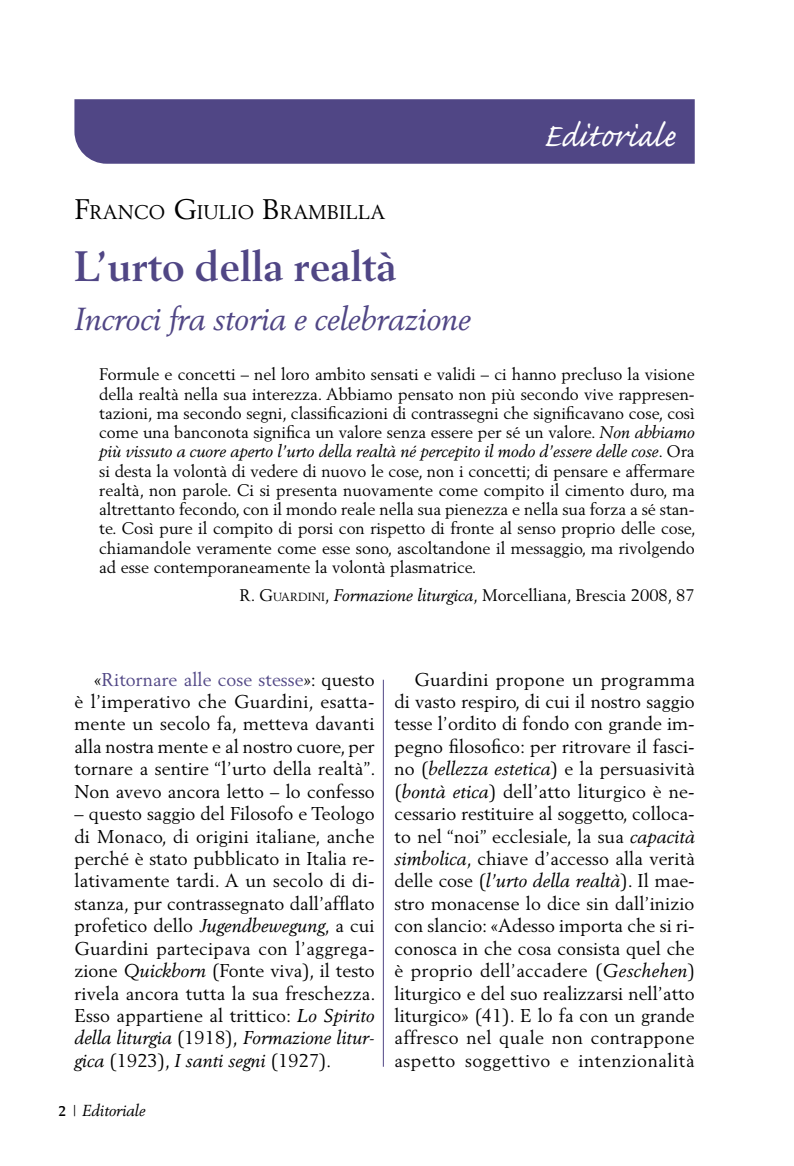
<style>
.page{position:relative;width:794px;height:1166px;background:#fff}
.page>*{position:absolute;margin:0;border:0;box-sizing:border-box;transform-origin:0 0}
.t1{font:700 42px "Berling LT Std";color:#504685}
.t2{font:42px "Caflisch Script Pro";letter-spacing:-.005em;color:#fff}
.t3{font:italic 31.5px "Berling LT Std";color:#504685}
.t4{font:19.6px "Berling LT Std";color:#000}
.t5{font:18.38px/22.4px "Berling LT Std";letter-spacing:.01em;color:#000;text-align:justify}
.t6{font:16.62px/19.2px "Berling LT Std";color:#000;text-align:justify}
.t7{font:italic 15.75px "Berling LT Std";color:#000}
.s1{font-size:28px}
.s2{font-style:italic}
.s3{font-style:inherit}
.s4{font-size:11.72px}
.s5{color:#504685}
.s6{font-weight:700;font-style:normal;font-size:14px}
.s7{font-style:normal;font-size:14px}
</style>
<div class="page">
<hr style="left:383px;top:680px;width:1px;height:387px;background:#504685">
<div style="left:74px;top:99px;width:620px;height:65px;background:#504685"></div>
<p class="t4" style="left:74px;top:200px;width:312px"><span class="s1">F</span>RANCO <span class="s1">G</span>IULIO <span class="s1">B</span>RAMBILLA</p>
<h1 class="t1" style="left:74px;top:242px;width:324px">L’urto della realtà</h1>
<h2 class="t3" style="left:74px;top:300px;width:398px">Incroci fra storia e celebrazione</h2>
<h1 class="t2" style="left:543px;top:114px;width:134px">Editoriale</h1>
<p class="t6" style="left:99px;top:365px;width:598px">Formule e concetti – nel loro ambito sensati e validi – ci hanno precluso la visione della realtà nella sua interezza. Abbiamo pensato non più secondo vive rappresen&shy;tazioni, ma secondo segni, classificazioni di contrassegni che significavano cose, così come una banconota significa un valore senza essere per sé un valore. <span class="s2">Non abbiamo più vissuto a cuore aperto l’urto della realtà né percepito il modo d’essere delle cose</span>. Ora si desta la volontà di vedere di nuovo le cose, non i concetti; di pensare e affermare realtà, non parole. Ci si presenta nuovamente come compito il cimento duro, ma altrettanto fecondo, con il mondo reale nella sua pienezza e nella sua forza a sé stan&shy;te. Così pure il compito di porsi con rispetto di fronte al senso proprio delle cose, chiamandole veramente come esse sono, ascoltandone il messaggio, ma rivolgendo ad esse contemporaneamente la volontà plasmatrice.</p>
<p class="t6" style="left:239px;top:586px;width:457px"><span class="s3">R. G</span><span class="s4">UARDINI</span>, <span class="s2">Formazione liturgica</span>, Morcelliana, Brescia 2008, 87</p>
<p class="t5" style="left:74px;top:668px;width:303px;text-indent:20px">«<span class="s5">Ritornare alle cose stesse</span>»: questo è l’imperativo che Guardini, esatta&shy;mente un secolo fa, metteva davanti alla nostra mente e al nostro cuore, per tornare a sentire “l’urto della realtà”.<br>Non avevo ancora letto – lo confesso</p>
<p class="t5" style="left:74px;top:802px;width:303px">– questo saggio del Filosofo e Teologo di Monaco, di origini italiane, anche perché è stato pubblicato in Italia re&shy;lativamente tardi. A un secolo di di&shy;stanza, pur contrassegnato dall’afflato profetico dello <span class="s2">Jugendbewegung</span>, a cui Guardini partecipava con l’aggrega&shy;zione <span class="s2">Quickborn</span> (Fonte viva), il testo rivela ancora tutta la sua freschezza.<br>Esso appartiene al trittico: <span class="s2">Lo Spirito della liturgia</span> (1918), <span class="s2">Formazione litur&shy;gica</span> (1923), <span class="s2">I santi segni</span> (1927)<span class="s2">.</span></p>
<p class="t7" style="left:58px;top:1101px;width:89px"><span class="s6">2</span> <span class="s7">|</span> Editoriale</p>
<p class="t5" style="left:394px;top:668px;width:302px;text-indent:20px">Guardini propone un programma di vasto respiro, di cui il nostro saggio tesse l’ordito di fondo con grande im&shy;pegno filosofico: per ritrovare il fasci&shy;no (<span class="s2">bellezza estetica</span>) e la persuasività (<span class="s2">bontà etica</span>) dell’atto liturgico è ne&shy;cessario restituire al soggetto, colloca&shy;to nel “noi” ecclesiale, la sua <span class="s2">capacità simbolica</span>, chiave d’accesso alla verità delle cose (<span class="s2">l’urto della realtà</span>). Il mae&shy;stro monacense lo dice sin dall’inizio con slancio: «Adesso importa che si ri&shy;conosca in che cosa consista quel che è proprio dell’accadere (<span class="s2">Geschehen</span>) liturgico e del suo realizzarsi nell’atto liturgico» (41). E lo fa con un grande affresco nel quale non contrappone aspetto soggettivo e intenzionalità</p>
</div>
